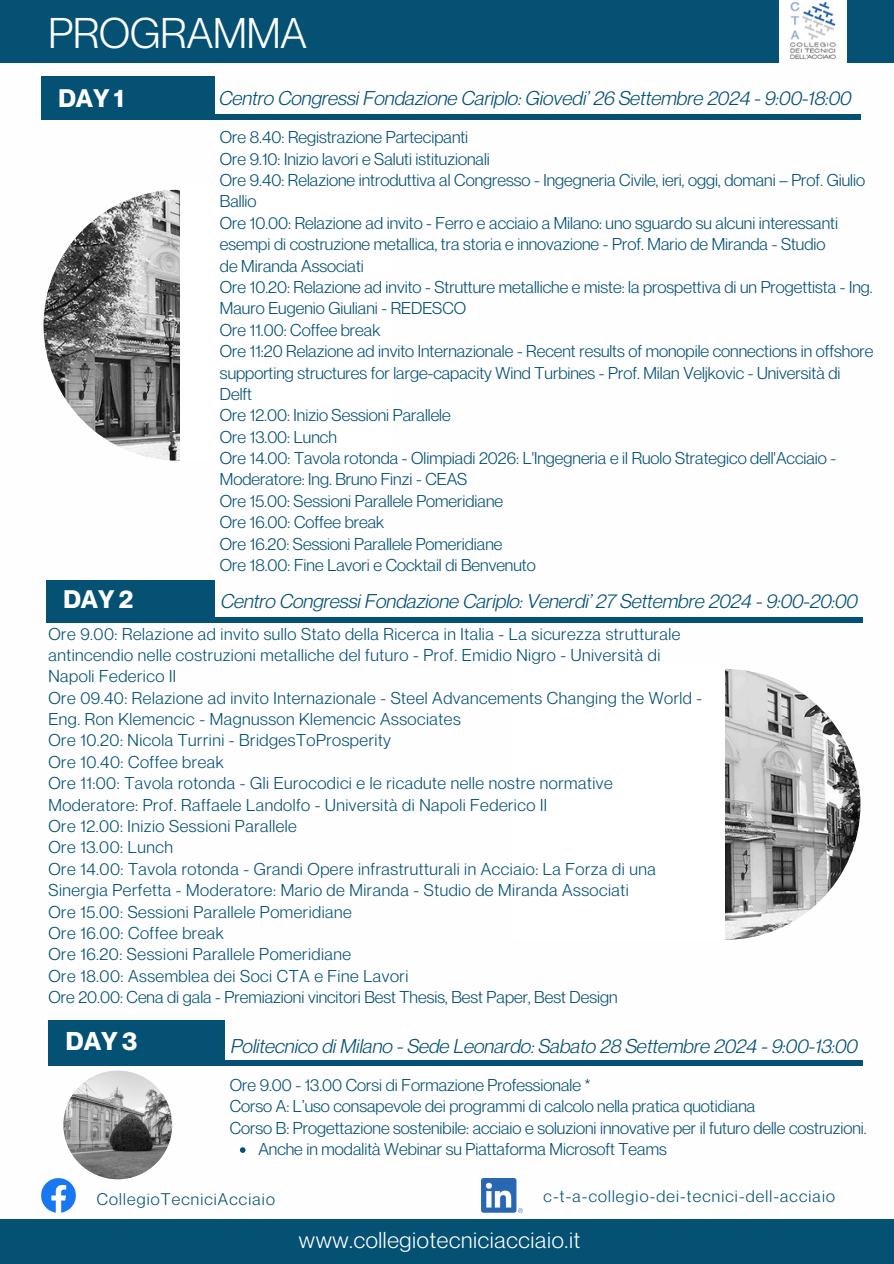
<style>
.page{position:relative;width:894px;height:1264px;background:#fff}
.page>*{position:absolute;margin:0;border:0;box-sizing:border-box;transform-origin:0 0}
.t1{font:42px "Neue Montreal";color:#fff}
.t2{font:700 25.2px "Neue Montreal";color:#fff}
.t3{font:700 24.75px "Neue Montreal";color:#fff}
.t4{font:22.5px "Neue Montreal";letter-spacing:.03em;color:#fefefe}
.t5{font:italic 19.5px "Neue Montreal";color:#045174}
.t6{font:16.8px/21.3px "Neue Montreal";color:#045174}
.t7{font:16.8px/21.3px "Neue Montreal";letter-spacing:.03em;color:#045174}
.t8{font:16.5px "Neue Montreal";letter-spacing:.07em;color:#045174}
</style>
<div class="page">
<div style="left:0;top:1218px;width:893px;height:45px;background:#045174"></div>
<div style="left:0;top:0;width:893px;height:62px;background:#045174"></div>
<img style="left:779px;top:0;width:67px;height:62px">
<img style="left:44px;top:190px;width:270px;height:271px;border-radius:50%">
<div style="left:180px;top:184px;width:211px;height:277px;background:#fff"></div>
<div style="left:41px;top:114px;width:819px;height:6px;background:#045174"></div>
<div style="left:41px;top:77px;width:174px;height:41px;background:#045174"></div>
<img style="left:41px;top:1178px;width:34px;height:34px">
<img style="left:481px;top:1178px;width:41px;height:34px">
<img style="left:589px;top:669px;width:271px;height:270px;border-radius:50%">
<div style="left:513px;top:663px;width:211px;height:276px;background:#fff"></div>
<div style="left:46px;top:617px;width:816px;height:5px;background:#045174"></div>
<div style="left:46px;top:581px;width:169px;height:39px;background:#045174"></div>
<div style="left:49px;top:1060px;width:813px;height:6px;background:#045174"></div>
<div style="left:48px;top:1019px;width:177px;height:44px;background:#045174"></div>
<svg style="left:240px;top:1147px;width:5px;height:5px"></svg>
<img style="left:63px;top:1070px;width:109px;height:109px;border-radius:50%">
<h2 class="t1" style="left:48px;top:8px;width:260px">PROGRAMMA</h2>
<h4 class="t3" style="left:58px;top:83px;width:67px">DAY 1</h4>
<p class="t5" style="left:219px;top:86px;width:633px">Centro Congressi Fondazione Cariplo: Giovedi’ 26 Settembre 2024 - 9:00-18:00</p>
<p class="t6" style="left:220px;top:126px;width:250px">Ore 8.40: Registrazione Partecipanti</p>
<p class="t6" style="left:220px;top:148px;width:271px">Ore 9.10: Inizio lavori e Saluti istituzionali</p>
<p class="t6" style="left:220px;top:169px;width:646px">Ore 9.40: Relazione introduttiva al Congresso - Ingegneria Civile, ieri, oggi, domani – Prof. Giulio<br>Ballio</p>
<p class="t6" style="left:220px;top:212px;width:619px">Ore 10.00: Relazione ad invito - Ferro e acciaio a Milano: uno sguardo su alcuni interessanti esempi di costruzione metallica, tra storia e innovazione - Prof. Mario de Miranda - Studio</p>
<p class="t6" style="left:220px;top:255px;width:145px">de Miranda Associati</p>
<p class="t6" style="left:220px;top:276px;width:654px">Ore 10.20: Relazione ad invito - Strutture metalliche e miste: la prospettiva di un Progettista - Ing.<br>Mauro Eugenio Giuliani - REDESCO</p>
<p class="t6" style="left:220px;top:319px;width:162px">Ore 11.00: Coffee break</p>
<p class="t6" style="left:220px;top:340px;width:654px">Ore 11:20 Relazione ad invito Internazionale - Recent results of monopile connections in offshore supporting structures for large-capacity Wind Turbines - Prof. Milan Veljkovic - Università di<br>Delft</p>
<p class="t6" style="left:220px;top:404px;width:232px">Ore 12.00: Inizio Sessioni Parallele</p>
<p class="t6" style="left:220px;top:426px;width:118px">Ore 13.00: Lunch</p>
<p class="t6" style="left:220px;top:447px;width:617px">Ore 14.00: Tavola rotonda - Olimpiadi 2026: L'Ingegneria e il Ruolo Strategico dell'Acciaio -<br>Moderatore: Ing. Bruno Finzi - CEAS</p>
<p class="t6" style="left:220px;top:490px;width:285px">Ore 15.00: Sessioni Parallele Pomeridiane</p>
<p class="t6" style="left:220px;top:511px;width:166px">Ore 16.00: Coffee break</p>
<p class="t6" style="left:220px;top:532px;width:284px">Ore 16.20: Sessioni Parallele Pomeridiane</p>
<p class="t6" style="left:220px;top:554px;width:317px">Ore 18.00: Fine Lavori e Cocktail di Benvenuto</p>
<p class="t3" style="left:63px;top:584px;width:71px">DAY 2</p>
<p class="t5" style="left:221px;top:589px;width:638px">Centro Congressi Fondazione Cariplo: Venerdi’ 27 Settembre 2024 - 9:00-20:00</p>
<p class="t7" style="left:48px;top:622px;width:633px">Ore 9.00: Relazione ad invito sullo Stato della Ricerca in Italia - La sicurezza strutturale antincendio nelle costruzioni metalliche del futuro - Prof. Emidio Nigro - Università di<br>Napoli Federico II</p>
<p class="t7" style="left:48px;top:686px;width:655px">Ore 09.40: Relazione ad invito Internazionale - Steel Advancements Changing the World -<br>Eng. Ron Klemencic - Magnusson Klemencic Associates</p>
<p class="t7" style="left:48px;top:729px;width:344px">Ore 10.20: Nicola Turrini - BridgesToProsperity</p>
<p class="t7" style="left:48px;top:751px;width:177px">Ore 10.40: Coffee break</p>
<p class="t7" style="left:48px;top:772px;width:565px">Ore 11:00: Tavola rotonda - Gli Eurocodici e le ricadute nelle nostre normative</p>
<p class="t7" style="left:48px;top:793px;width:500px">Moderatore: Prof. Raffaele Landolfo - Università di Napoli Federico II</p>
<p class="t7" style="left:48px;top:815px;width:250px">Ore 12.00: Inizio Sessioni Parallele</p>
<p class="t7" style="left:48px;top:836px;width:126px">Ore 13.00: Lunch</p>
<p class="t7" style="left:48px;top:857px;width:608px">Ore 14.00: Tavola rotonda - Grandi Opere infrastrutturali in Acciaio: La Forza di una<br>Sinergia Perfetta - Moderatore: Mario de Miranda - Studio de Miranda Associati</p>
<p class="t7" style="left:48px;top:900px;width:305px">Ore 15.00: Sessioni Parallele Pomeridiane</p>
<p class="t7" style="left:48px;top:922px;width:177px">Ore 16.00: Coffee break</p>
<h2 class="t7" style="left:48px;top:943px;width:304px">Ore 16.20: Sessioni Parallele Pomeridiane</h2>
<h4 class="t7" style="left:48px;top:964px;width:361px">Ore 18.00: Assemblea dei Soci CTA e Fine Lavori</h4>
<p class="t6" style="left:48px;top:986px;width:570px">Ore 20.00: Cena di gala - Premiazioni vincitori Best Thesis, Best Paper, Best Design</p>
<p class="t2" style="left:66px;top:1025px;width:73px">DAY 3</p>
<p class="t5" style="left:231px;top:1034px;width:628px">Politecnico di Milano - Sede Leonardo: Sabato 28 Settembre 2024 - 9:00-13:00</p>
<p class="t6" style="left:230px;top:1074px;width:362px">Ore 9.00 - 13.00 Corsi di Formazione Professionale *</p>
<p class="t6" style="left:230px;top:1095px;width:527px">Corso A: L’uso consapevole dei programmi di calcolo nella pratica quotidiana</p>
<p class="t6" style="left:230px;top:1116px;width:638px">Corso B: Progettazione sostenibile: acciaio e soluzioni innovative per il futuro delle costruzioni.</p>
<p class="t6" style="left:258px;top:1138px;width:410px">Anche in modalità Webinar su Piattaforma Microsoft Teams</p>
<p class="t8" style="left:97px;top:1188px;width:179px">CollegioTecniciAcciaio</p>
<p class="t8" style="left:543px;top:1186px;width:293px">c-t-a-collegio-dei-tecnici-dell-acciaio</p>
<h2 class="t4" style="left:299px;top:1225px;width:283px">www.collegiotecniciacciaio.it</h2>
</div>
